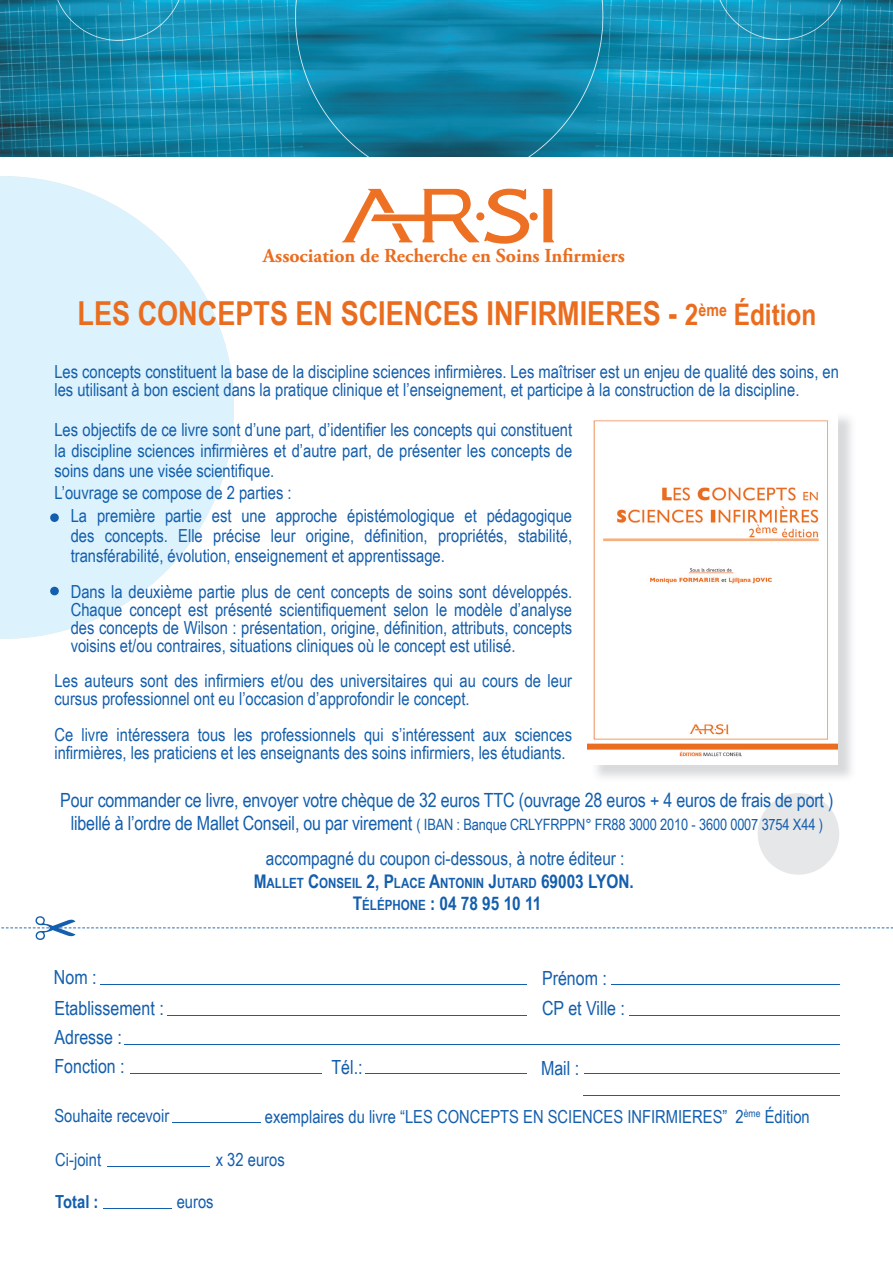
<style>
.page{position:relative;width:893px;height:1263px;background:#fff}
.page>*{position:absolute;margin:0;border:0;box-sizing:border-box;transform-origin:0 0}
.t1{font:700 33px "Arial Narrow";color:#ea6d1f}
.t2{font:700 19.8px "Adobe Garamond Pro";color:#ea6d1f}
.t3{font:19.5px/29.1px "Arial Narrow";letter-spacing:-.01em;color:#135ead}
.t4{font:18.75px "Arial Narrow";color:#135ead}
.t5{font:700 18.75px "Arial Narrow";color:#135ead}
.t6{font:18px/18px "Arial Narrow";color:#135ead}
.t7{font:700 18px "Arial Narrow";color:#135ead}
.t8{font:15.6px "Arial Narrow";letter-spacing:-.01em;color:#135ead}
.t9{font:700 14.1px "Arial Narrow";color:#135ead}
.s1{font-size:29.7px}
.s2{font-size:19.5px}
.s3{font-size:18.75px}
.s4{font-size:14.1px}
</style>
<div class="page">
<svg style="left:758px;top:793px;width:81px;height:82px"></svg>
<img style="left:596px;top:417px;width:256px;height:361px">
<img style="left:588px;top:417px;width:249px;height:348px">
<svg style="left:341px;top:189px;width:213px;height:55px"></svg>
<svg style="left:0;top:176px;width:234px;height:463px;fill:#dcf2fc"></svg>
<hr style="left:101px;top:984px;width:426px;height:1px;background:#135ead">
<hr style="left:124px;top:1044px;width:715px;height:1px;background:#135ead">
<hr style="left:130px;top:1073px;width:192px;height:1px;background:#135ead">
<hr style="left:365px;top:1073px;width:162px;height:1px;background:#135ead">
<hr style="left:584px;top:1073px;width:255px;height:1px;background:#135ead">
<hr style="left:611px;top:984px;width:228px;height:1px;background:#135ead">
<hr style="left:583px;top:1095px;width:256px;height:1px;background:#135ead">
<hr style="left:629px;top:1015px;width:210px;height:1px;background:#135ead">
<hr style="left:173px;top:1122px;width:88px;height:1px;background:#135ead">
<hr style="left:107px;top:1166px;width:103px;height:1px;background:#135ead">
<hr style="left:103px;top:1208px;width:69px;height:1px;background:#135ead">
<hr style="left:167px;top:1015px;width:360px;height:1px;background:#135ead">
<svg style="left:1px;top:916px;width:892px;height:24px"></svg>
<svg style="left:50px;top:587px;width:9px;height:8px"></svg>
<svg style="left:50px;top:513px;width:9px;height:9px"></svg>
<img style="left:0;top:0;width:448px;height:156px">
<img style="left:448px;top:0;width:445px;height:156px">
<p class="t2" style="left:263px;top:245px;width:364px">Association de Recherche en Soins Infirmiers</p>
<h1 class="t1" style="left:78px;top:289px;width:740px">LES CONCEPTS EN SCIENCES INFIRMIERES - <span class="s1">2</span><sup>ème</sup> <span class="s1">Édition</span></h1>
<p class="t6" style="left:54px;top:362px;width:786px">Les concepts constituent la base de la discipline sciences infirmières. Les maîtriser est un enjeu de qualité des soins, en les utilisant à bon escient dans la pratique clinique et l’enseignement, et participe à la construction de la discipline.</p>
<p class="t6" style="left:54px;top:419px;width:519px;line-height:20.2px;text-align:justify">Les objectifs de ce livre sont d’une part, d’identifier les concepts qui constituent la discipline sciences infirmières et d’autre part, de présenter les concepts de soins dans une visée scientifique.</p>
<p class="t6" style="left:54px;top:483px;width:239px">L’ouvrage se compose de 2 parties :</p>
<p class="t6" style="left:71px;top:505px;width:503px;line-height:20.2px;text-align:justify">La première partie est une approche épistémologique et pédagogique des concepts. Elle précise leur origine, définition, propriétés, stabilité, transférabilité, évolution, enseignement et apprentissage.</p>
<p class="t6" style="left:71px;top:582px;width:503px;text-align:justify">Dans la deuxième partie plus de cent concepts de soins sont développés.<br>Chaque concept est présenté scientifiquement selon le modèle d’analyse des concepts de Wilson : présentation, origine, définition, attributs, concepts voisins et/ou contraires, situations cliniques où le concept est utilisé.</p>
<p class="t6" style="left:54px;top:670px;width:519px">Les auteurs sont des infirmiers et/ou des universitaires qui au cours de leur cursus professionnel ont eu l’occasion d’approfondir le concept.</p>
<p class="t6" style="left:54px;top:724px;width:519px">Ce livre intéressera tous les professionnels qui s’intéressent aux sciences infirmières, les praticiens et les enseignants des soins infirmiers, les étudiants.</p>
<p class="t3" style="left:60px;top:785px;width:775px">Pour commander ce livre, envoyer votre chèque de 32 euros TTC (ouvrage 28 euros + 4 euros de frais de port )</p>
<p class="t8" style="left:71px;top:813px;width:754px"><span class="s2">libellé à l’ordre de Mallet Conseil, ou par virement</span> ( IBAN : Banque CRLYFRPPN° FR88 3000 2010 - 3600 0007 3754 X44 )</p>
<p class="t4" style="left:266px;top:844px;width:360px">accompagné du coupon ci-dessous, à notre éditeur :</p>
<p class="t9" style="left:254px;top:872px;width:381px"><span class="s3">M</span>ALLET <span class="s3">C</span>ONSEIL <span class="s3">2, P</span>LACE <span class="s3">A</span>NTONIN <span class="s3">J</span>UTARD <span class="s3">69003 LYON.</span></p>
<p class="t5" style="left:353px;top:889px;width:190px">T<span class="s4">ÉLÉPHONE</span> : 04 78 95 10 11</p>
<p class="t3" style="left:54px;top:962px;width:44px">Nom :</p>
<p class="t3" style="left:542px;top:963px;width:66px">Prénom :</p>
<p class="t3" style="left:54px;top:993px;width:111px">Etablissement :<br>Adresse :<br>Fonction :</p>
<p class="t3" style="left:542px;top:992px;width:84px">CP et Ville :</p>
<p class="t3" style="left:331px;top:1051px;width:33px">Tél.:</p>
<p class="t3" style="left:541px;top:1052px;width:40px">Mail :</p>
<p class="t6" style="left:54px;top:1106px;width:116px">Souhaite recevoir</p>
<p class="t6" style="left:265px;top:1107px;width:546px">exemplaires du livre “LES CONCEPTS EN SCIENCES INFIRMIERES” 2<sup>ème</sup> Édition</p>
<p class="t6" style="left:55px;top:1150px;width:47px">Ci-joint</p>
<p class="t6" style="left:216px;top:1150px;width:70px">x 32 euros</p>
<p class="t7" style="left:55px;top:1188px;width:45px">Total :</p>
<p class="t6" style="left:177px;top:1192px;width:38px">euros</p>
</div>
